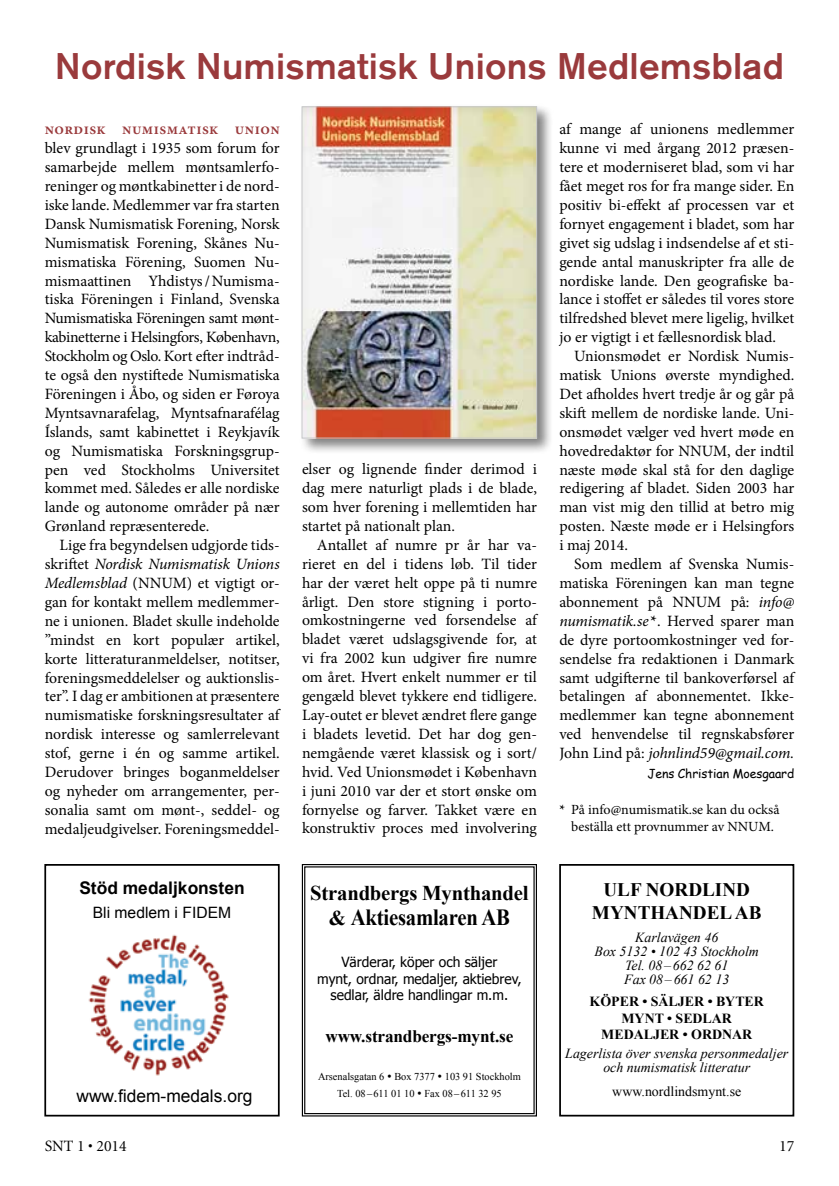
<style>
.page{position:relative;width:839px;height:1186px;background:#fff}
.page>*{position:absolute;margin:0;border:0;box-sizing:border-box;transform-origin:0 0}
.t1{font:500 36.75px "Akzidenz Grotesk BE";letter-spacing:.005em;color:#9a3a3c}
.t2{font:700 23.1px "Times New Roman";letter-spacing:-.01em;color:#000;scale:.9 1}
.t3{font:700 21px "Times New Roman";letter-spacing:-.01em;color:#000}
.t4{font:700 19.07px/22.9px "Times New Roman";color:#000;text-align:center}
.t5{font:700 17.5px "Times New Roman";letter-spacing:-.01em;color:#000}
.t6{font:17.32px "Arial";color:#000}
.t7{font:700 17.32px "Arial";color:#000}
.t8{font:15.75px/18.9px "Minion Pro";letter-spacing:-.005em;color:#000;text-align:justify}
.t9{font:600 15.75px "Minion Pro";letter-spacing:.03em;color:#9a3a3c}
.t10{font:15.75px "Minion";color:#000}
.t11{font:15.58px "Arial";color:#000}
.t12{font:14px/16.8px "Tahoma";color:#000;text-align:center}
.t13{font:14px/16.8px "Minion Pro";color:#000;text-align:center}
.t14{font:italic 13.83px/13.8px "Times New Roman";color:#000;text-align:center}
.t15{font:700 13.83px/16.6px "Times New Roman";color:#000;text-align:center}
.t16{font:13.83px "Times New Roman";color:#000}
.t17{font:12.25px "Comic Sans MS";letter-spacing:-.005em;color:#000}
.t18{font:10.5px/17.5px "Times New Roman";color:#000;text-align:center}
.s1{font-style:italic}
.s2{font-size:21px}
.s3{font-weight:700}
</style>
<div class="page">
<div style="left:299px;top:104px;width:254px;height:351px;background:#000;opacity:.5"></div>
<img style="left:304px;top:109px;width:230px;height:327px">
<div style="left:302px;top:107px;width:234px;height:331px;border:1px solid #c7c8ca"></div>
<svg style="left:301px;top:864px;width:236px;height:253px"></svg>
<div style="left:304px;top:866px;width:230px;height:248px;border:1px solid #000"></div>
<div style="left:44px;top:864px;width:235px;height:252px;border:2px solid #000"></div>
<img style="left:88px;top:934px;width:141px;height:142px">
<div style="left:559px;top:864px;width:235px;height:252px;border:2px solid #000"></div>
<h1 class="t1" style="left:55px;top:43px;width:730px">Nordisk Numismatisk Unions Medlemsblad</h1>
<p class="t9" style="left:45px;top:118px;width:236px">nordisk numismatisk union</p>
<p class="t8" style="left:45px;top:139px;width:237px;text-align:left">blev grundlagt i 1935 som forum for samarbejde mellem møntsamlerfo&shy;reninger og møntkabinetter i de nord&shy;iske lande. Medlemmer var fra starten Dansk Numismatisk Forening, Norsk Numismatisk Forening, Skånes Nu&shy;mismatiska Förening, Suomen Nu&shy;mismaattinen Yhdistys/Numisma&shy;tiska Föreningen i Finland, Svenska Numismatiska Föreningen samt mønt-- kabinetterne i Helsingfors, København, Stockholm og Oslo. Kort efter indtråd&shy;te også den nystiftede Numismatiska Föreningen i Åbo, og siden er Føroya Myntsavnarafelag, Myntsafnarafélag Íslands, samt kabinettet i Reykjavík og Numismatiska Forskningsgrup&shy;pen ved Stockholms Universitet kommet med. Således er alle nordiske lande og autonome områder på nær Grønland repræsenterede.</p>
<p class="t8" style="left:45px;top:536px;width:238px;text-indent:15px">Lige fra begyndelsen udgjorde tids&shy;skriftet <span class="s1">Nordisk Numismatisk Unions Medlemsblad</span> (NNUM) et vigtigt or&shy;gan for kontakt mellem medlemmer&shy;ne i unionen. Bladet skulle indeholde ”mindst en kort populær artikel, korte litteraturanmeldelser, notitser, foreningsmeddelelser og auktionslis&shy;ter”. I dag er ambitionen at præsentere numismatiske forskningsresultater af nordisk interesse og samlerrelevant stof, gerne i én og samme artikel.<br>Derudover bringes boganmeldelser og nyheder om arrangementer, per&shy;sonalia samt om mønt-, seddel- og medaljeudgivelser. Foreningsmeddel-</p>
<p class="t7" style="left:79px;top:876px;width:167px">Stöd medaljkonsten</p>
<p class="t11" style="left:93px;top:902px;width:140px">Bli medlem i FIDEM</p>
<p class="t6" style="left:76px;top:1084px;width:177px">www.fidem-medals.org</p>
<p class="t8" style="left:302px;top:460px;width:236px">elser og lignende finder derimod i dag mere naturligt plads i de blade, som hver forening i mellemtiden har startet på nationalt plan.</p>
<p class="t8" style="left:302px;top:535px;width:238px;text-indent:15px">Antallet af numre pr år har va&shy;rieret en del i tidens løb. Til tider har der været helt oppe på ti numre årligt. Den store stigning i porto&shy;omkostningerne ved forsendelse af bladet været udslagsgivende for, at vi fra 2002 kun udgiver fire numre om året. Hvert enkelt nummer er til gengæld blevet tykkere end tidligere.<br>Lay-outet er blevet ændret flere gange i bladets levetid. Det har dog gen&shy;nemgående været klassisk og i sort/ hvid. Ved Unionsmødet i København i juni 2010 var der et stort ønske om fornyelse og farver. Takket være en konstruktiv proces med involvering</p>
<h3 class="t3" style="left:310px;top:878px;width:220px">Strandbergs Mynthandel</h3>
<h2 class="t2" style="left:328px;top:901px;width:203px"><span class="s2">&amp;</span> Aktiesamlaren AB</h2>
<p class="t12" style="left:317px;top:952px;width:206px">Värderar, köper och säljer<br>mynt, ordnar, medaljer, aktiebrev, sedlar, äldre handlingar m.m.</p>
<p class="t5" style="left:325px;top:1024px;width:189px">www.strandbergs-mynt.se</p>
<p class="t18" style="left:318px;top:1067px;width:204px">Arsenalsgatan 6 • Box 7377 • 103 91 Stockholm<br>Tel. 08 –611 01 10 • Fax 08– 611 32 95</p>
<p class="t8" style="left:559px;top:120px;width:236px">af mange af unionens medlemmer kunne vi med årgang 2012 præsen&shy;tere et moderniseret blad, som vi har fået meget ros for fra mange sider. En positiv bi-effekt af processen var et fornyet engagement i bladet, som har givet sig udslag i indsendelse af et sti&shy;gende antal manuskripter fra alle de nordiske lande. Den geografiske ba&shy;lance i stoffet er således til vores store tilfredshed blevet mere ligelig, hvilket jo er vigtigt i et fællesnordisk blad.</p>
<p class="t8" style="left:559px;top:347px;width:236px;text-indent:15px">Unionsmødet er Nordisk Numis&shy;matisk Unions øverste myndighed.<br>Det afholdes hvert tredje år og går på skift mellem de nordiske lande. Uni&shy;onsmødet vælger ved hvert møde en hovedredaktør for NNUM, der indtil næste møde skal stå for den daglige redigering af bladet. Siden 2003 har man vist mig den tillid at betro mig posten. Næste møde er i Helsingfors i maj 2014.</p>
<p class="t8" style="left:559px;top:555px;width:238px;text-indent:15px">Som medlem af Svenska Numis&shy;matiska Föreningen kan man tegne abonnement på NNUM på: <span class="s1">info@ numismatik.se</span> <span class="s3">*</span>. Herved sparer man de dyre portoomkostninger ved for&shy;sendelse fra redaktionen i Danmark samt udgifterne til bankoverførsel af betalingen af abonnementet. Ikke&shy;medlemmer kan tegne abonnement ved henvendelse til regnskabsfører John Lind på: <span class="s1">johnlind59@gmail.com.</span></p>
<p class="t17" style="left:647px;top:764px;width:148px">Jens Christian Moesgaard</p>
<p class="t13" style="left:559px;top:801px;width:222px"><span class="s3">*</span> På info@numismatik.se kan du också beställa ett provnummer av NNUM.</p>
<p class="t4" style="left:592px;top:877px;width:171px">ULF NORDLIND<br>MYNTHANDEL AB</p>
<p class="t14" style="left:594px;top:930px;width:166px">Karlavägen 46<br>Box 5132 • 102 43 Stockholm<br>Tel. 08– 662 62 61<br>Fax 08 – 661 62 13</p>
<p class="t15" style="left:589px;top:992px;width:176px">KÖPER • SÄLJER • BYTER<br>MYNT • SEDLAR<br>MEDALJER • ORDNAR</p>
<p class="t14" style="left:565px;top:1046px;width:224px">Lagerlista över svenska personmedaljer och numismatisk litteratur</p>
<p class="t16" style="left:612px;top:1081px;width:130px">www.nordlindsmynt.se</p>
<p class="t10" style="left:45px;top:1137px;width:84px">SNT 1 • 2014</p>
<p class="t10" style="left:779px;top:1137px;width:17px">17</p>
</div>
